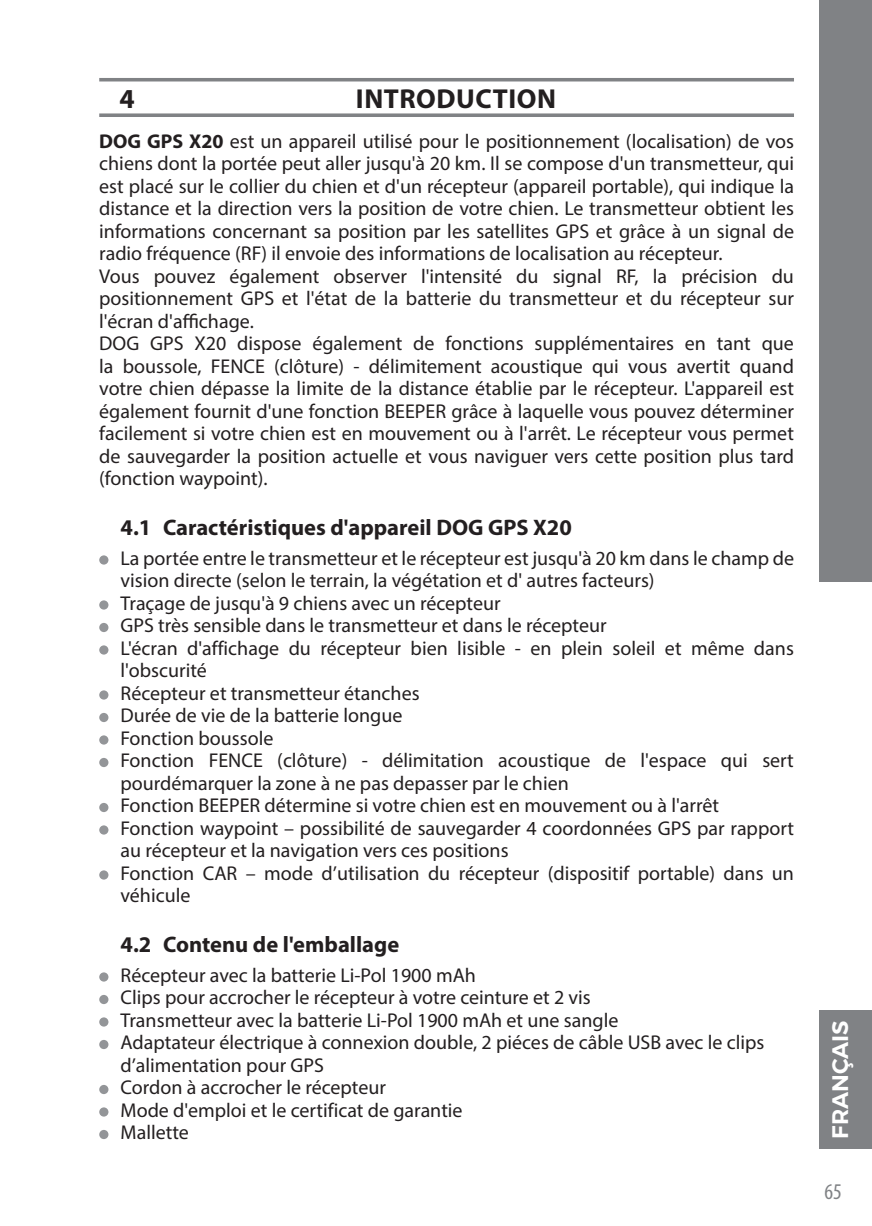
<style>
.page{position:relative;width:872px;height:1226px;background:#fff}
.page>*{position:absolute;margin:0;border:0;box-sizing:border-box;transform-origin:0 0}
.HL_NADPIS{font:700 27.5px "Myriad Pro";letter-spacing:.02em;color:#231f20}
.podnadpis{font:700 22.5px "Myriad Pro";color:#231f20}
.t1{font:22.5px "Trueno S Bd";color:#fff}
.t2{font:condensed 22.5px "Myriad Pro";color:#808285}
.body_-_text{font:20px/22.5px "Myriad Pro";color:#231f20}
.text{font:20px/22.5px "Myriad Pro";color:#231f20;text-align:justify}
.s1{font-weight:700}
</style>
<div class="page">
<div style="left:819px;top:1011px;width:53px;height:138px;background:#808285"></div>
<div style="left:819px;top:0;width:53px;height:582px;background:#808285"></div>
<div style="left:99px;top:555px;width:9px;height:10px;background:#939598;border-radius:50%"></div>
<div style="left:99px;top:600px;width:9px;height:10px;background:#939598;border-radius:50%"></div>
<div style="left:99px;top:623px;width:9px;height:9px;background:#939598;border-radius:50%"></div>
<div style="left:99px;top:645px;width:9px;height:10px;background:#939598;border-radius:50%"></div>
<div style="left:99px;top:690px;width:9px;height:10px;background:#939598;border-radius:50%"></div>
<div style="left:99px;top:713px;width:9px;height:9px;background:#939598;border-radius:50%"></div>
<div style="left:99px;top:735px;width:9px;height:10px;background:#939598;border-radius:50%"></div>
<div style="left:99px;top:758px;width:9px;height:9px;background:#939598;border-radius:50%"></div>
<div style="left:99px;top:803px;width:9px;height:9px;background:#939598;border-radius:50%"></div>
<div style="left:99px;top:825px;width:9px;height:10px;background:#939598;border-radius:50%"></div>
<div style="left:99px;top:870px;width:9px;height:10px;background:#939598;border-radius:50%"></div>
<div style="left:99px;top:972px;width:9px;height:10px;background:#939598;border-radius:50%"></div>
<div style="left:99px;top:995px;width:9px;height:9px;background:#939598;border-radius:50%"></div>
<div style="left:99px;top:1017px;width:9px;height:10px;background:#939598;border-radius:50%"></div>
<div style="left:99px;top:1040px;width:9px;height:9px;background:#939598;border-radius:50%"></div>
<div style="left:99px;top:1085px;width:9px;height:9px;background:#939598;border-radius:50%"></div>
<div style="left:99px;top:1107px;width:9px;height:10px;background:#939598;border-radius:50%"></div>
<div style="left:99px;top:1130px;width:9px;height:9px;background:#939598;border-radius:50%"></div>
<svg style="left:99px;top:113px;width:695px;height:4px;background:#8e9092"></svg>
<hr style="left:99px;top:78px;width:695px;height:3px;background:#808285">
<p class="HL_NADPIS" style="left:119px;top:81px;width:17px">4</p>
<p class="HL_NADPIS" style="left:356px;top:81px;width:202px">INTRODUCTION</p>
<p class="text" style="left:99px;top:129px;width:696px"><span class="s1">DOG GPS X20</span> est un appareil utilisé pour le positionnement (localisation) de vos chiens dont la portée peut aller jusqu'à 20 km. Il se compose d'un transmetteur, qui est placé sur le collier du chien et d'un récepteur (appareil portable), qui indique la distance et la direction vers la position de votre chien. Le transmetteur obtient les informations concernant sa position par les satellites GPS et grâce à un signal de radio fréquence (RF) il envoie des informations de localisation au récepteur.</p>
<p class="text" style="left:99px;top:264px;width:696px">Vous pouvez également observer l'intensité du signal RF, la précision du positionnement GPS et l'état de la batterie du transmetteur et du récepteur sur l'écran d'affichage.</p>
<p class="text" style="left:99px;top:332px;width:696px">DOG GPS X20 dispose également de fonctions supplémentaires en tant que la boussole, FENCE (clôture) - délimitement acoustique qui vous avertit quand votre chien dépasse la limite de la distance établie par le récepteur. L'appareil est également fournit d'une fonction BEEPER grâce à laquelle vous pouvez déterminer facilement si votre chien est en mouvement ou à l'arrêt. Le récepteur vous permet de sauvegarder la position actuelle et vous naviguer vers cette position plus tard (fonction waypoint).</p>
<p class="podnadpis" style="left:120px;top:512px;width:453px">4.1 Caractéristiques d'appareil DOG GPS X20</p>
<p class="body_-_text" style="left:120px;top:546px;width:675px">La portée entre le transmetteur et le récepteur est jusqu'à 20 km dans le champ de vision directe (selon le terrain, la végétation et d' autres facteurs)</p>
<p class="body_-_text" style="left:120px;top:591px;width:382px">Traçage de jusqu'à 9 chiens avec un récepteur</p>
<p class="body_-_text" style="left:120px;top:614px;width:488px">GPS très sensible dans le transmetteur et dans le récepteur</p>
<p class="body_-_text" style="left:120px;top:636px;width:675px">L'écran d'affichage du récepteur bien lisible - en plein soleil et même dans l'obscurité</p>
<p class="body_-_text" style="left:120px;top:681px;width:301px">Récepteur et transmetteur étanches</p>
<p class="body_-_text" style="left:120px;top:704px;width:283px">Durée de vie de la batterie longue</p>
<p class="body_-_text" style="left:120px;top:726px;width:154px">Fonction boussole</p>
<p class="body_-_text" style="left:120px;top:749px;width:675px">Fonction FENCE (clôture) - délimitation acoustique de l'espace qui sert pourdémarquer la zone à ne pas depasser par le chien</p>
<p class="body_-_text" style="left:120px;top:794px;width:600px">Fonction BEEPER détermine si votre chien est en mouvement ou à l'arrêt</p>
<p class="body_-_text" style="left:120px;top:816px;width:675px">Fonction waypoint – possibilité de sauvegarder 4 coordonnées GPS par rapport au récepteur et la navigation vers ces positions</p>
<p class="body_-_text" style="left:120px;top:861px;width:675px">Fonction CAR – mode d’utilisation du récepteur (dispositif portable) dans un véhicule</p>
<p class="podnadpis" style="left:120px;top:929px;width:280px">4.2 Contenu de l'emballage</p>
<p class="body_-_text" style="left:120px;top:963px;width:357px">Récepteur avec la batterie Li-Pol 1900 mAh</p>
<p class="body_-_text" style="left:120px;top:986px;width:472px">Clips pour accrocher le récepteur à votre ceinture et 2 vis</p>
<p class="body_-_text" style="left:120px;top:1008px;width:499px">Transmetteur avec la batterie Li-Pol 1900 mAh et une sangle</p>
<p class="body_-_text" style="left:120px;top:1031px;width:645px">Adaptateur électrique à connexion double, 2 piéces de câble USB avec le clips</p>
<p class="body_-_text" style="left:120px;top:1053px;width:205px">d’alimentation pour GPS</p>
<p class="body_-_text" style="left:120px;top:1076px;width:267px">Cordon à accrocher le récepteur</p>
<p class="body_-_text" style="left:120px;top:1098px;width:344px">Mode d'emploi et le certificat de garantie</p>
<p class="body_-_text" style="left:120px;top:1121px;width:70px">Mallette</p>
<p class="t1" style="left:826px;top:1139px;width:120px;rotate:-90deg">FRANÇAIS</p>
<p class="t2" style="left:824px;top:1178px;width:19px">65</p>
</div>
